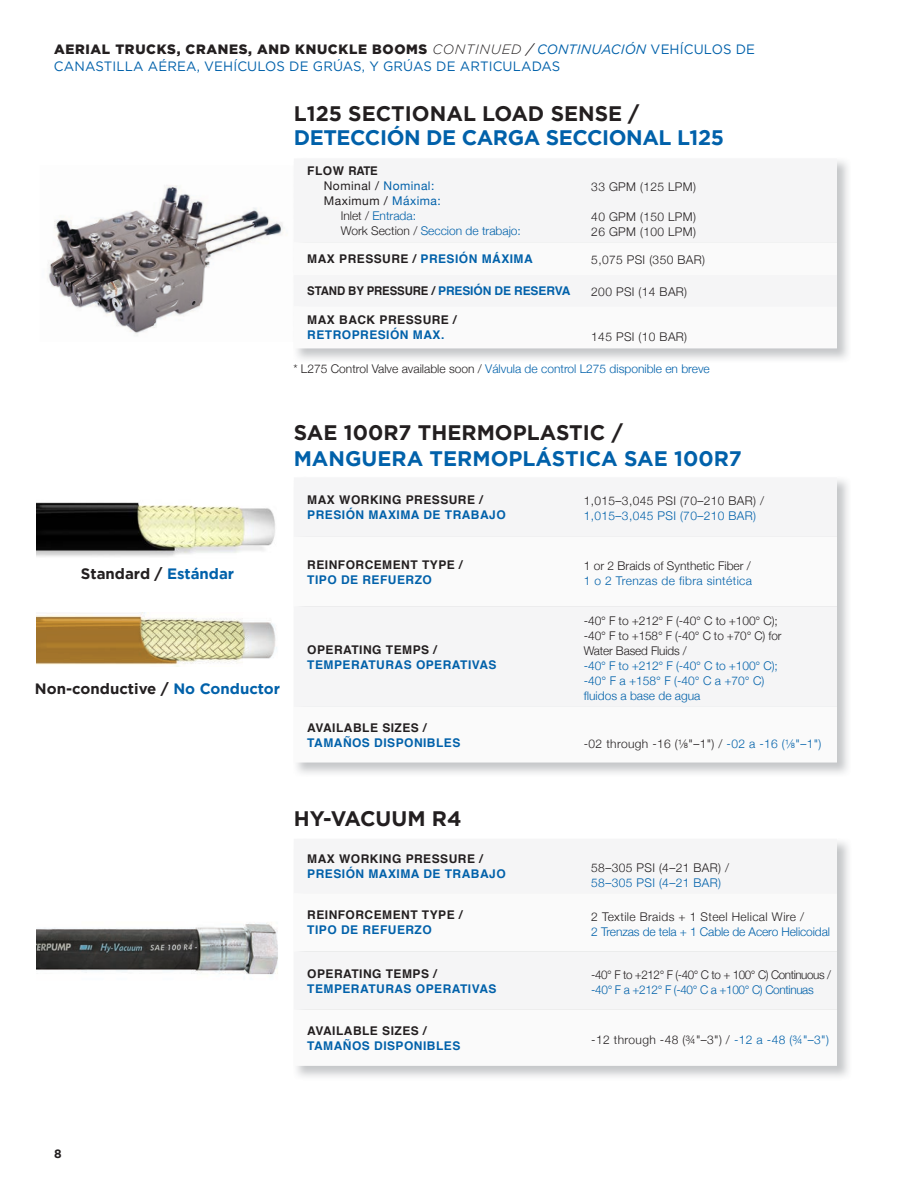
<style>
.page{position:relative;width:918px;height:1188px;background:#fff}
.page>*{position:absolute;margin:0;border:0;box-sizing:border-box;transform-origin:0 0}
.t1{font:700 21px "Gotham";letter-spacing:-.015em;color:#0161aa}
.t2{font:700 21px "Gotham";color:#231f20}
.t3{font:700 15px "Gotham";color:#231f20}
.t4{font:13.5px/16.5px "Gotham";letter-spacing:.01em;color:#0161aa}
.t5{font:300 12px/15px "Helvetica Neue";letter-spacing:.03em;color:#231f20}
.t6{font:300 12px/15px "Helvetica Neue";color:#0161aa}
.t7{font:700 12px "Helvetica";letter-spacing:.04em;color:#0161aa}
.t8{font:700 12px "Helvetica";letter-spacing:.04em;color:#231f20}
.t9{font:300 12px/15px "Helvetica Neue";letter-spacing:-.01em;color:#231f20}
.t10{font:300 12px "Helvetica Neue";letter-spacing:.03em;color:#0161aa}
.t11{font:300 12px "Helvetica Neue";letter-spacing:-.035em;color:#231f20}
.t12{font:300 12px "Helvetica Neue";letter-spacing:-.03em;color:#0161aa}
.t13{font:700 12px "Helvetica";letter-spacing:-.01em;color:#231f20;scale:.95 1}
.t14{font:12px "Helvetica Neue";letter-spacing:.04em;color:#231f20}
.t15{font:300 12px "Helvetica Neue";color:#231f20}
.t16{font:700 12px "Helvetica";letter-spacing:.01em;color:#231f20}
.t17{font:700 12px "Gotham";color:#231f20}
.s1{font-weight:900;color:#231f20}
.s2{font-weight:300;font-style:italic;color:#231f20}
.s3{font-style:italic;color:#231f20}
.s4{font-style:italic}
.s5{color:#0161aa}
.s6{color:#231f20}
</style>
<div class="page">
<img style="left:48px;top:185px;width:235px;height:151px">
<div style="left:294px;top:158px;width:543px;height:84px;background:#f5f5f6"></div>
<svg style="left:294px;top:242px;width:543px;height:106px"></svg>
<div style="left:294px;top:477px;width:543px;height:60px;background:#f5f5f6"></div>
<svg style="left:294px;top:537px;width:543px;height:226px"></svg>
<div style="left:294px;top:839px;width:543px;height:54px;background:#f5f5f6"></div>
<svg style="left:294px;top:893px;width:543px;height:173px"></svg>
<img style="left:36px;top:922px;width:242px;height:53px">
<img style="left:36px;top:502px;width:239px;height:55px">
<img style="left:36px;top:613px;width:241px;height:53px">
<p class="t4" style="left:54px;top:41px;width:703px"><span class="s1">AERIAL TRUCKS, CRANES, AND KNUCKLE BOOMS</span> <span class="s2">CONTINUED</span> <span class="s3">/</span> <span class="s4">CONTINUACIÓN</span> VEHÍCULOS DE<br>CANASTILLA AÉREA, VEHÍCULOS DE GRÚAS, Y GRÚAS DE ARTICULADAS</p>
<h1 class="t2" style="left:294px;top:100px;width:347px">L125 SECTIONAL LOAD SENSE /</h1>
<h1 class="t1" style="left:294px;top:124px;width:432px">DETECCIÓN DE CARGA SECCIONAL L125</h1>
<p class="t16" style="left:307px;top:161px;width:72px">FLOW RATE</p>
<p class="t14" style="left:324px;top:177px;width:112px">Nominal / <span class="s5">Nominal:</span></p>
<p class="t14" style="left:324px;top:192px;width:119px">Maximum / <span class="s5">Máxima:</span></p>
<p class="t6" style="left:341px;top:207px;width:77px"><span class="s6">Inlet /</span> Entrada:</p>
<p class="t6" style="left:341px;top:222px;width:182px"><span class="s6">Work Section /</span> Seccion de trabajo:</p>
<p class="t5" style="left:591px;top:178px;width:106px">33 GPM (125 LPM)</p>
<p class="t5" style="left:591px;top:208px;width:106px">40 GPM (150 LPM)<br>26 GPM (100 LPM)</p>
<p class="t7" style="left:307px;top:249px;width:227px"><span class="s6">MAX PRESSURE /</span> PRESIÓN MÁXIMA</p>
<p class="t5" style="left:591px;top:252px;width:115px">5,075 PSI (350 BAR)</p>
<p class="t13" style="left:307px;top:281px;width:278px">STAND BY PRESSURE / <span class="s5">PRESIÓN DE RESERVA</span></p>
<p class="t5" style="left:591px;top:284px;width:97px">200 PSI (14 BAR)</p>
<p class="t8" style="left:307px;top:310px;width:151px">MAX BACK PRESSURE /</p>
<p class="t7" style="left:307px;top:325px;width:139px">RETROPRESIÓN MAX.</p>
<p class="t5" style="left:591px;top:328px;width:97px">145 PSI (10 BAR)</p>
<p class="t6" style="left:293px;top:361px;width:418px"><span class="s6">* L275 Control Valve available soon /</span> Válvula de control L275 disponible en breve</p>
<h1 class="t2" style="left:294px;top:419px;width:331px">SAE 100R7 THERMOPLASTIC /</h1>
<h1 class="t1" style="left:294px;top:444px;width:450px">MANGUERA TERMOPLÁSTICA SAE 100R7</h1>
<p class="t3" style="left:81px;top:563px;width:155px">Standard / <span class="s5">Estándar</span></p>
<p class="t3" style="left:35px;top:679px;width:247px">Non-conductive / <span class="s5">No Conductor</span></p>
<p class="t8" style="left:307px;top:490px;width:177px">MAX WORKING PRESSURE /</p>
<p class="t7" style="left:307px;top:505px;width:200px">PRESIÓN MAXIMA DE TRABAJO</p>
<p class="t8" style="left:307px;top:555px;width:157px">REINFORCEMENT TYPE /</p>
<p class="t7" style="left:307px;top:570px;width:126px">TIPO DE REFUERZO</p>
<p class="t8" style="left:307px;top:640px;width:131px">OPERATING TEMPS /</p>
<p class="t7" style="left:307px;top:655px;width:191px">TEMPERATURAS OPERATIVAS</p>
<p class="t5" style="left:584px;top:493px;width:182px">1,015–3,045 PSI (70–210 BAR) /</p>
<p class="t10" style="left:584px;top:506px;width:174px">1,015–3,045 PSI (70–210 BAR)</p>
<p class="t15" style="left:584px;top:556px;width:169px">1 or 2 Braids of Synthetic Fiber /</p>
<p class="t10" style="left:584px;top:571px;width:170px">1 o 2 Trenzas de fibra sintética</p>
<p class="t9" style="left:584px;top:612px;width:199px">-40° F to +212° F (-40° C to +100° C); -40° F to +158° F (-40° C to +70° C) for<br>Water Based Fluids /</p>
<p class="t6" style="left:584px;top:657px;width:196px">-40° F to +212° F (-40° C to +100° C); -40° F a +158° F (-40° C a +70° C) fluidos a base de agua</p>
<p class="t8" style="left:307px;top:718px;width:121px">AVAILABLE SIZES /</p>
<p class="t7" style="left:307px;top:733px;width:155px">TAMAÑOS DISPONIBLES</p>
<p class="t5" style="left:584px;top:735px;width:239px">-02 through -16 (⅛"–1") / <span class="s5">-02 a -16 (⅛"–1")</span></p>
<h1 class="t2" style="left:294px;top:805px;width:169px">HY-VACUUM R4</h1>
<p class="t8" style="left:307px;top:849px;width:177px">MAX WORKING PRESSURE /</p>
<p class="t7" style="left:307px;top:864px;width:200px">PRESIÓN MAXIMA DE TRABAJO</p>
<p class="t5" style="left:591px;top:859px;width:139px">58–305 PSI (4–21 BAR) /</p>
<p class="t10" style="left:591px;top:873px;width:131px">58–305 PSI (4–21 BAR)</p>
<p class="t8" style="left:307px;top:905px;width:157px">REINFORCEMENT TYPE /</p>
<p class="t7" style="left:307px;top:920px;width:126px">TIPO DE REFUERZO</p>
<p class="t5" style="left:591px;top:908px;width:214px">2 Textile Braids + 1 Steel Helical Wire /</p>
<p class="t6" style="left:591px;top:923px;width:240px">2 Trenzas de tela + 1 Cable de Acero Helicoidal</p>
<p class="t8" style="left:307px;top:964px;width:131px">OPERATING TEMPS /</p>
<p class="t7" style="left:307px;top:979px;width:191px">TEMPERATURAS OPERATIVAS</p>
<p class="t11" style="left:591px;top:965px;width:241px">-40° F to +212° F (-40° C to + 100° C) Continuous /</p>
<p class="t12" style="left:591px;top:980px;width:224px">-40° F a +212° F (-40° C a +100° C) Continuas</p>
<p class="t8" style="left:307px;top:1021px;width:121px">AVAILABLE SIZES /</p>
<p class="t7" style="left:307px;top:1036px;width:155px">TAMAÑOS DISPONIBLES</p>
<p class="t5" style="left:591px;top:1031px;width:239px">-12 through -48 (¾"–3") / <span class="s5">-12 a -48 (¾"–3")</span></p>
<p class="t17" style="left:54px;top:1145px;width:9px">8</p>
</div>
